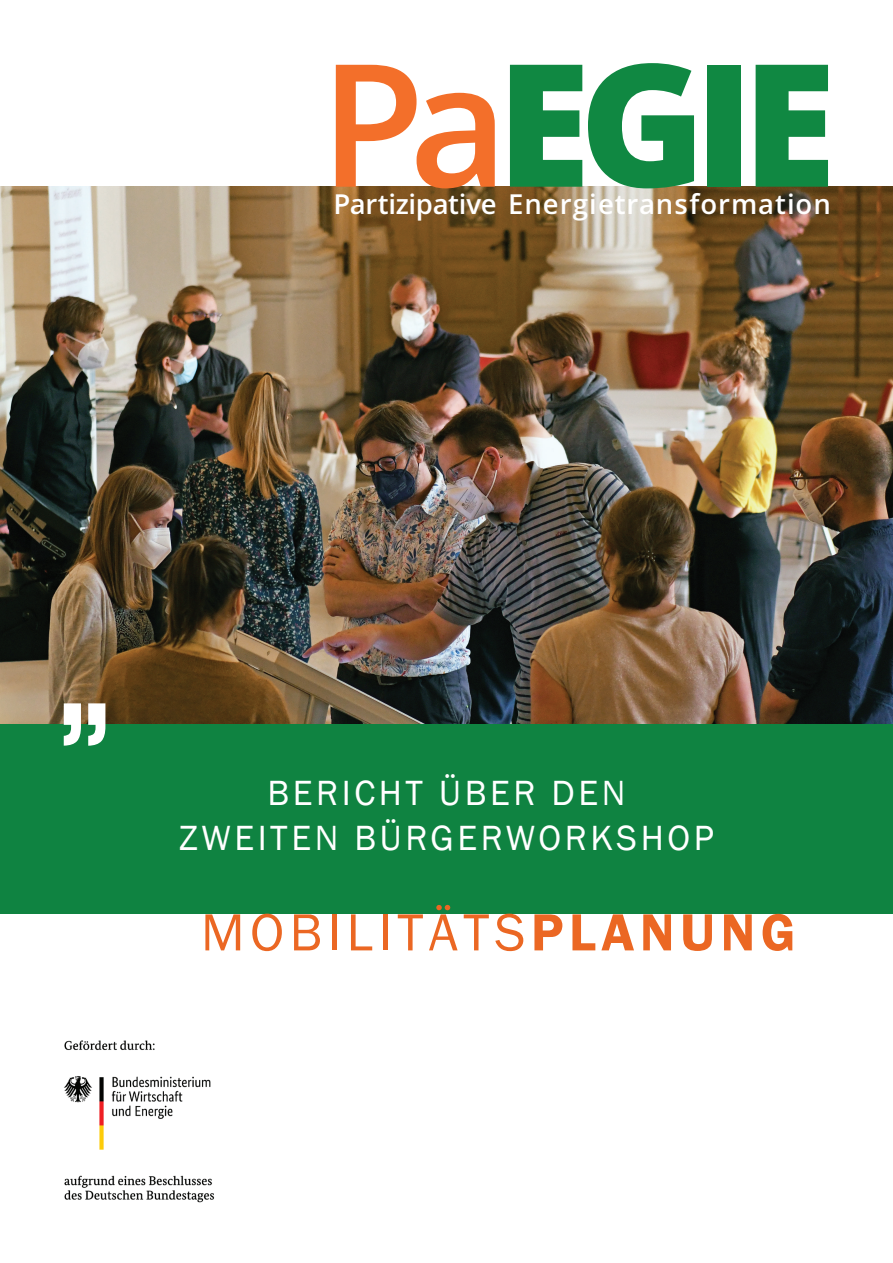
<style>
.page{position:relative;width:893px;height:1263px;background:#fff}
.page>*{position:absolute;margin:0;border:0;box-sizing:border-box;transform-origin:0 0}
.t1{font:800 170.7px "Open Sans";color:#108842}
.t2{font:150px "Compacta BT";color:#fff}
.t3{font:54px "Franklin Gothic";letter-spacing:.1em;color:#eb6723}
.t4{font:36px/45px "Franklin Gothic";letter-spacing:.1em;color:#fff;text-align:center}
.t5{font:600 27.6px "Open Sans";letter-spacing:.035em;color:#fff}
.s1{font-weight:600;color:#f36f2a}
.s2{font-weight:600}
</style>
<div class="page">
<img style="left:0;top:187px;width:893px;height:537px">
<div style="left:0;top:724px;width:893px;height:190px;background:#0f8341"></div>
<img style="left:64px;top:1040px;width:150px;height:163px">
<h1 class="t1" style="left:320px;top:-5px;width:518px"><span class="s1">Pa</span>EGIE</h1>
<p class="t5" style="left:333px;top:185px;width:499px">Partizipative Energietransformation</p>
<h2 class="t2" style="left:58px;top:577px;width:55px">„</h2>
<p class="t4" style="left:179px;top:772px;width:536px">BERICHT ÜBER DEN<br>ZWEITEN BÜRGERWORKSHOP</p>
<h3 class="t3" style="left:201px;top:899px;width:596px">MOBILITÄTS<span class="s2">PLANUNG</span></h3>
</div>
